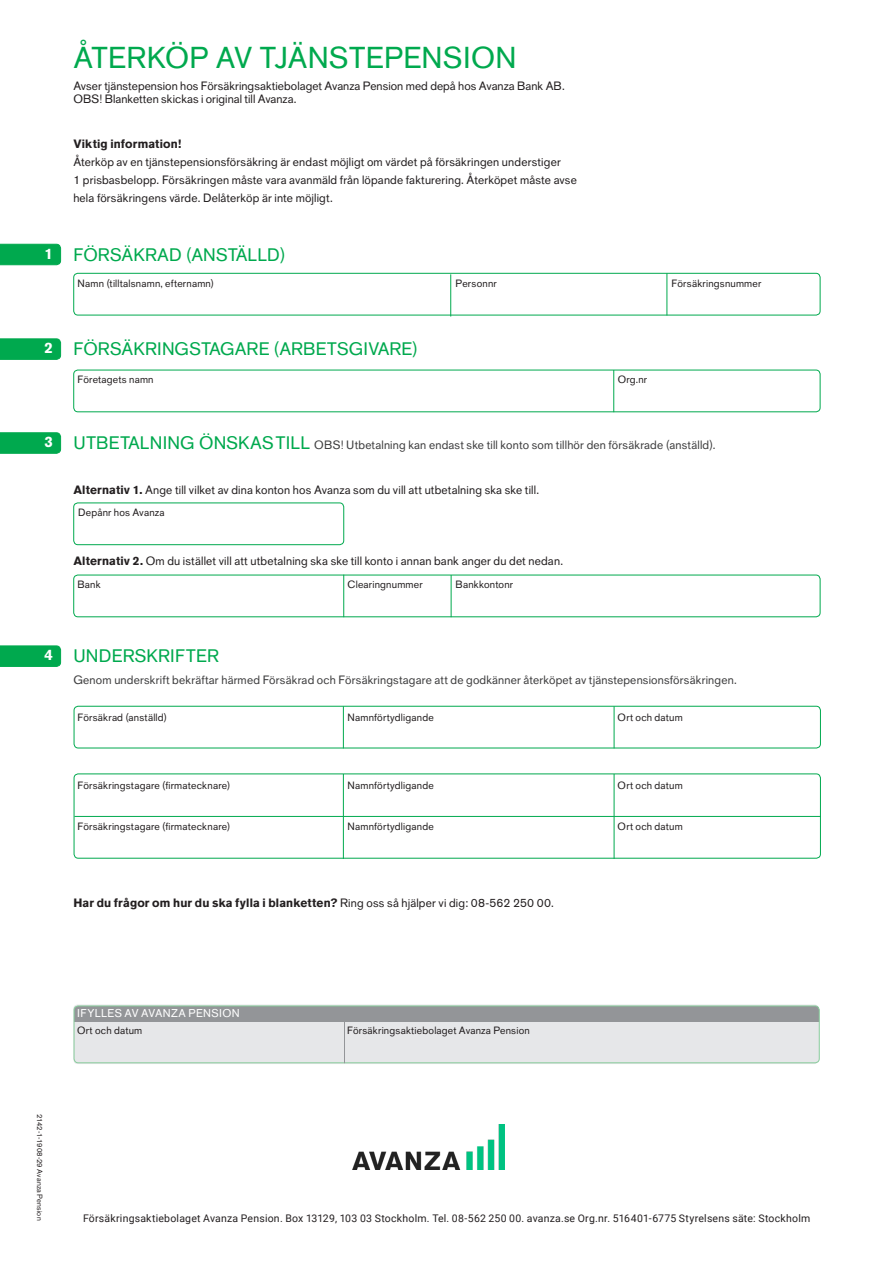
<style>
.page{position:relative;width:893px;height:1263px;background:#fff}
.page>*{position:absolute;margin:0;border:0;box-sizing:border-box;transform-origin:0 0}
.Namn{font:30px "Akzidenz Grotesk Avanza";letter-spacing:.005em;color:#00a94e}
.Rubrik_Start{font:18px "Akzidenz Grotesk Avanza";letter-spacing:.01em;color:#00a94e}
.t1{font:700 15px "Akzidenz Grotesk Avanza";color:#fff}
.uppgiftsfallt_brod{font:12px/18px "Akzidenz Grotesk Avanza";letter-spacing:.015em;color:#231f20}
.Inledning{font:12px/13.5px "Akzidenz Grotesk Avanza";letter-spacing:.005em;color:#231f20}
.avtalstext_brod{font:12px "Akzidenz Grotesk Avanza";letter-spacing:.015em;color:#3e3e3f}
.Rubrik_Start-2{font:12px "Akzidenz Grotesk Avanza";letter-spacing:.015em;color:#3e3e3f}
.Inledning-2{font:700 12px "Akzidenz Grotesk Avanza";letter-spacing:.01em;color:#231f20}
.uppgiftsfallt_brod-2{font:700 12px "Akzidenz Grotesk Avanza";letter-spacing:.015em;color:#231f20}
.t2{font:11.25px "Akzidenz Grotesk Avanza";letter-spacing:.035em;color:#fff}
.uppgiftsfallt_brod-3{font:10.5px "Akzidenz Grotesk Avanza";letter-spacing:.02em;color:#231f20}
.Inledning-3{font:10.5px "Roboto";letter-spacing:.02em;color:#231f20}
.t3{font:7.5px "Akzidenz Grotesk Avanza";letter-spacing:.02em;color:#231f20}
.s1{font-size:18px;color:#00a94e}
.s2{font-weight:700}
.s3{font-weight:400}
</style>
<div class="page">
<div style="left:73px;top:370px;width:747px;height:42px;border:1px solid #00a94e;border-radius:4px"></div>
<div style="left:73px;top:273px;width:747px;height:42px;border:1px solid #00a94e;border-radius:4px"></div>
<div style="left:74px;top:706px;width:747px;height:42px;border:1px solid #00a94e;border-radius:4px"></div>
<div style="left:74px;top:773px;width:747px;height:85px;border:1px solid #00a94e;border-radius:4px"></div>
<div style="left:73px;top:575px;width:747px;height:42px;border:1px solid #00a94e;border-radius:4px"></div>
<svg style="left:73px;top:1004px;width:746px;height:60px"></svg>
<div style="left:74px;top:1006px;width:745px;height:57px;background:#e6e7e9;border-radius:4px"></div>
<div style="left:74px;top:1006px;width:745px;height:15px;background:#939598"></div>
<div style="left:74px;top:1005px;width:746px;height:58px;border:1px solid #88cc9c;border-radius:4px"></div>
<svg style="left:0;top:244px;width:61px;height:21px"></svg>
<hr style="left:666px;top:273px;width:1px;height:42px;background:#00a94e">
<hr style="left:450px;top:274px;width:1px;height:42px;background:#00a94e">
<svg style="left:0;top:338px;width:61px;height:22px"></svg>
<hr style="left:613px;top:370px;width:1px;height:42px;background:#00a94e">
<svg style="left:0;top:432px;width:61px;height:22px"></svg>
<hr style="left:451px;top:575px;width:1px;height:42px;background:#00a94e">
<hr style="left:343px;top:575px;width:1px;height:42px;background:#00a94e">
<svg style="left:0;top:645px;width:61px;height:22px"></svg>
<hr style="left:74px;top:816px;width:747px;height:1px;background:#00a94e">
<hr style="left:343px;top:706px;width:1px;height:42px;background:#00a94e">
<hr style="left:343px;top:774px;width:1px;height:42px;background:#00a94e">
<hr style="left:343px;top:817px;width:1px;height:42px;background:#00a94e">
<hr style="left:614px;top:706px;width:1px;height:42px;background:#00a94e">
<hr style="left:614px;top:774px;width:1px;height:42px;background:#00a94e">
<hr style="left:614px;top:817px;width:1px;height:42px;background:#00a94e">
<div style="left:73px;top:502px;width:271px;height:43px;border:1px solid #00a94e;border-radius:4px"></div>
<hr style="left:344px;top:1016px;width:1px;height:47px;background:#939598">
<img style="left:352px;top:1125px;width:153px;height:44px">
<p class="Namn" style="left:74px;top:40px;width:444px">ÅTERKÖP AV TJÄNSTEPENSION</p>
<p class="Inledning" style="left:73px;top:79px;width:493px">Avser tjänstepension hos Försäkringsaktiebolaget Avanza Pension med depå hos Avanza Bank AB.<br>OBS! Blanketten skickas i original till Avanza.</p>
<p class="uppgiftsfallt_brod-2" style="left:73px;top:136px;width:110px">Viktig information!</p>
<p class="uppgiftsfallt_brod" style="left:73px;top:153px;width:489px">Återköp av en tjänstepensionsförsäkring är endast möjligt om värdet på försäkringen understiger</p>
<p class="uppgiftsfallt_brod" style="left:73px;top:171px;width:505px">1 prisbasbelopp. Försäkringen måste vara avanmäld från löpande fakturering. Återköpet måste avse hela försäkringens värde. Delåterköp är inte möjligt.</p>
<p class="t1" style="left:45px;top:244px;width:10px">1</p>
<p class="Rubrik_Start" style="left:73px;top:244px;width:214px">FÖRSÄKRAD (ANSTÄLLD)</p>
<p class="uppgiftsfallt_brod-3" style="left:78px;top:277px;width:138px">Namn (tilltalsnamn, efternamn)</p>
<p class="uppgiftsfallt_brod-3" style="left:456px;top:277px;width:43px">Personnr</p>
<p class="uppgiftsfallt_brod-3" style="left:672px;top:277px;width:91px">Försäkringsnummer</p>
<p class="t1" style="left:45px;top:339px;width:10px">2</p>
<p class="Rubrik_Start" style="left:73px;top:338px;width:346px">FÖRSÄKRINGSTAGARE (ARBETSGIVARE)</p>
<p class="uppgiftsfallt_brod-3" style="left:78px;top:373px;width:78px">Företagets namn</p>
<p class="uppgiftsfallt_brod-3" style="left:618px;top:373px;width:31px">Org.nr</p>
<p class="t1" style="left:45px;top:433px;width:10px">3</p>
<p class="Rubrik_Start-2" style="left:73px;top:437px;width:644px"><span class="s1">UTBETALNING ÖNSKAS TILL</span> OBS! Utbetalning kan endast ske till konto som tillhör den försäkrade (anställd).</p>
<p class="uppgiftsfallt_brod" style="left:73px;top:481px;width:467px"><span class="s2">Alternativ 1.</span> Ange till vilket av dina konton hos Avanza som du vill att utbetalning ska ske till.</p>
<p class="uppgiftsfallt_brod-3" style="left:78px;top:506px;width:88px">Depånr hos Avanza</p>
<p class="uppgiftsfallt_brod" style="left:73px;top:552px;width:491px"><span class="s2">Alternativ 2.</span> Om du istället vill att utbetalning ska ske till konto i annan bank anger du det nedan.</p>
<p class="uppgiftsfallt_brod-3" style="left:78px;top:578px;width:25px">Bank</p>
<p class="uppgiftsfallt_brod-3" style="left:348px;top:578px;width:77px">Clearingnummer</p>
<p class="uppgiftsfallt_brod-3" style="left:456px;top:578px;width:59px">Bankkontonr</p>
<p class="t1" style="left:45px;top:646px;width:10px">4</p>
<p class="Rubrik_Start" style="left:73px;top:645px;width:147px">UNDERSKRIFTER</p>
<p class="avtalstext_brod" style="left:73px;top:672px;width:665px">Genom underskrift bekräftar härmed Försäkrad och Försäkringstagare att de godkänner återköpet av tjänstepensionsförsäkringen.</p>
<p class="uppgiftsfallt_brod-3" style="left:78px;top:711px;width:91px">Försäkrad (anställd)</p>
<p class="uppgiftsfallt_brod-3" style="left:348px;top:711px;width:88px">Namnförtydligande</p>
<p class="uppgiftsfallt_brod-3" style="left:618px;top:711px;width:67px">Ort och datum</p>
<p class="uppgiftsfallt_brod-3" style="left:78px;top:779px;width:154px">Försäkringstagare (firmatecknare)</p>
<p class="uppgiftsfallt_brod-3" style="left:348px;top:779px;width:88px">Namnförtydligande</p>
<p class="uppgiftsfallt_brod-3" style="left:618px;top:779px;width:67px">Ort och datum</p>
<p class="uppgiftsfallt_brod-3" style="left:78px;top:820px;width:154px">Försäkringstagare (firmatecknare)</p>
<p class="uppgiftsfallt_brod-3" style="left:348px;top:820px;width:88px">Namnförtydligande</p>
<p class="uppgiftsfallt_brod-3" style="left:618px;top:820px;width:67px">Ort och datum</p>
<p class="Inledning-2" style="left:73px;top:895px;width:482px">Har du frågor om hur du ska fylla i blanketten? <span class="s3">Ring oss så hjälper vi dig: 08-562 250 00.</span></p>
<p class="t3" style="left:44px;top:1114px;width:108px;rotate:90deg">2142-1-1908-29 Avanza Pension</p>
<p class="t2" style="left:77px;top:1007px;width:164px">IFYLLES AV AVANZA PENSION</p>
<p class="uppgiftsfallt_brod-3" style="left:77px;top:1024px;width:67px">Ort och datum</p>
<p class="uppgiftsfallt_brod-3" style="left:347px;top:1024px;width:184px">Försäkringsaktiebolaget Avanza Pension</p>
<p class="Inledning-3" style="left:83px;top:1210px;width:729px">Försäkringsaktiebolaget Avanza Pension. Box 13129, 103 03 Stockholm. Tel. 08-562 250 00. avanza.se Org.nr. 516401-6775 Styrelsens säte: Stockholm</p>
</div>
